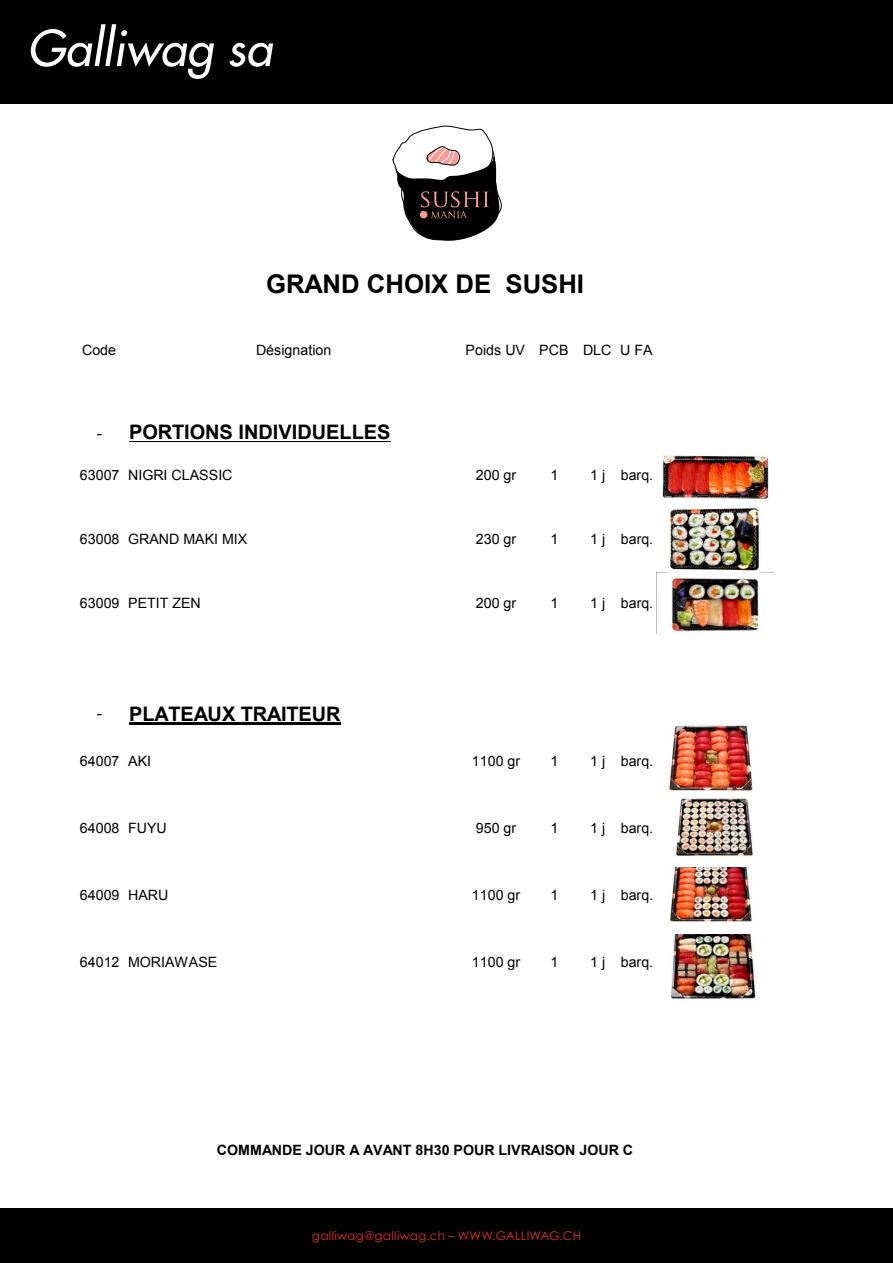
<style>
.page{position:relative;width:893px;height:1263px;background:#fff}
.page>*{position:absolute;margin:0;border:0;box-sizing:border-box;transform-origin:0 0}
.t1{font:700 25.8px "Arial";color:#000}
.t2{font:700 19.95px "Arial";color:#000}
.t3{font:14.25px "Arial";color:#000}
.t4{font:700 14.25px "Arial";color:#000}
.t5{font:12px "Century Gothic";letter-spacing:.025em;color:#e63126}
.s1{font-weight:400;font-size:17.1px}
</style>
<div class="page">
<div style="left:0;top:1209px;width:893px;height:54px;background:#000"></div>
<div style="left:0;top:0;width:893px;height:103px;background:#000"></div>
<svg style="left:30px;top:24px;width:243px;height:55px"></svg>
<hr style="left:129px;top:441px;width:262px;height:1px;background:#000">
<hr style="left:129px;top:723px;width:212px;height:2px;background:#000">
<img style="left:656px;top:572px;width:117px;height:62px">
<img style="left:662px;top:454px;width:107px;height:47px">
<img style="left:669px;top:723px;width:85px;height:74px">
<img style="left:671px;top:934px;width:85px;height:66px">
<img style="left:670px;top:867px;width:83px;height:56px">
<img style="left:675px;top:797px;width:78px;height:60px">
<img style="left:669px;top:508px;width:92px;height:65px">
<svg style="left:392px;top:125px;width:110px;height:116px"></svg>
<div style="left:420px;top:211px;width:7px;height:7px;background:#f89a96;border-radius:50%"></div>
<p class="t1" style="left:266px;top:266px;width:319px">GRAND CHOIX DE SUSHI</p>
<p class="t3" style="left:82px;top:341px;width:35px">Code</p>
<p class="t3" style="left:256px;top:341px;width:77px">Désignation</p>
<p class="t3" style="left:466px;top:341px;width:189px">Poids UV PCB DLC U FA</p>
<p class="t2" style="left:97px;top:419px;width:295px"><span class="s1">-</span> PORTIONS INDIVIDUELLES</p>
<p class="t3" style="left:80px;top:466px;width:154px">63007 NIGRI CLASSIC</p>
<p class="t3" style="left:476px;top:466px;width:42px">200 gr</p>
<p class="t3" style="left:550px;top:466px;width:9px">1</p>
<p class="t3" style="left:590px;top:466px;width:65px">1 j barq.</p>
<p class="t3" style="left:80px;top:530px;width:169px">63008 GRAND MAKI MIX</p>
<p class="t3" style="left:476px;top:530px;width:42px">230 gr</p>
<p class="t3" style="left:550px;top:530px;width:9px">1</p>
<p class="t3" style="left:590px;top:530px;width:65px">1 j barq.</p>
<p class="t3" style="left:80px;top:594px;width:122px">63009 PETIT ZEN</p>
<p class="t3" style="left:476px;top:594px;width:42px">200 gr</p>
<p class="t3" style="left:550px;top:594px;width:9px">1</p>
<p class="t3" style="left:590px;top:594px;width:65px">1 j barq.</p>
<p class="t2" style="left:97px;top:700px;width:245px"><span class="s1">-</span> PLATEAUX TRAITEUR</p>
<p class="t3" style="left:80px;top:751px;width:73px">64007 AKI</p>
<p class="t3" style="left:472px;top:751px;width:50px">1100 gr</p>
<p class="t3" style="left:550px;top:751px;width:9px">1</p>
<p class="t3" style="left:590px;top:751px;width:65px">1 j barq.</p>
<p class="t3" style="left:80px;top:819px;width:88px">64008 FUYU</p>
<p class="t3" style="left:476px;top:819px;width:42px">950 gr</p>
<p class="t3" style="left:550px;top:819px;width:9px">1</p>
<p class="t3" style="left:590px;top:819px;width:65px">1 j barq.</p>
<p class="t3" style="left:80px;top:886px;width:90px">64009 HARU</p>
<p class="t3" style="left:472px;top:886px;width:50px">1100 gr</p>
<p class="t3" style="left:550px;top:886px;width:9px">1</p>
<p class="t3" style="left:590px;top:886px;width:65px">1 j barq.</p>
<p class="t3" style="left:80px;top:953px;width:139px">64012 MORIAWASE</p>
<p class="t3" style="left:472px;top:953px;width:50px">1100 gr</p>
<p class="t3" style="left:550px;top:953px;width:9px">1</p>
<p class="t3" style="left:590px;top:953px;width:65px">1 j barq.</p>
<p class="t4" style="left:217px;top:1141px;width:418px">COMMANDE JOUR A AVANT 8H30 POUR LIVRAISON JOUR C</p>
<p class="t5" style="left:312px;top:1228px;width:270px">galliwag@galliwag.ch – WWW.GALLIWAG.CH</p>
</div>
